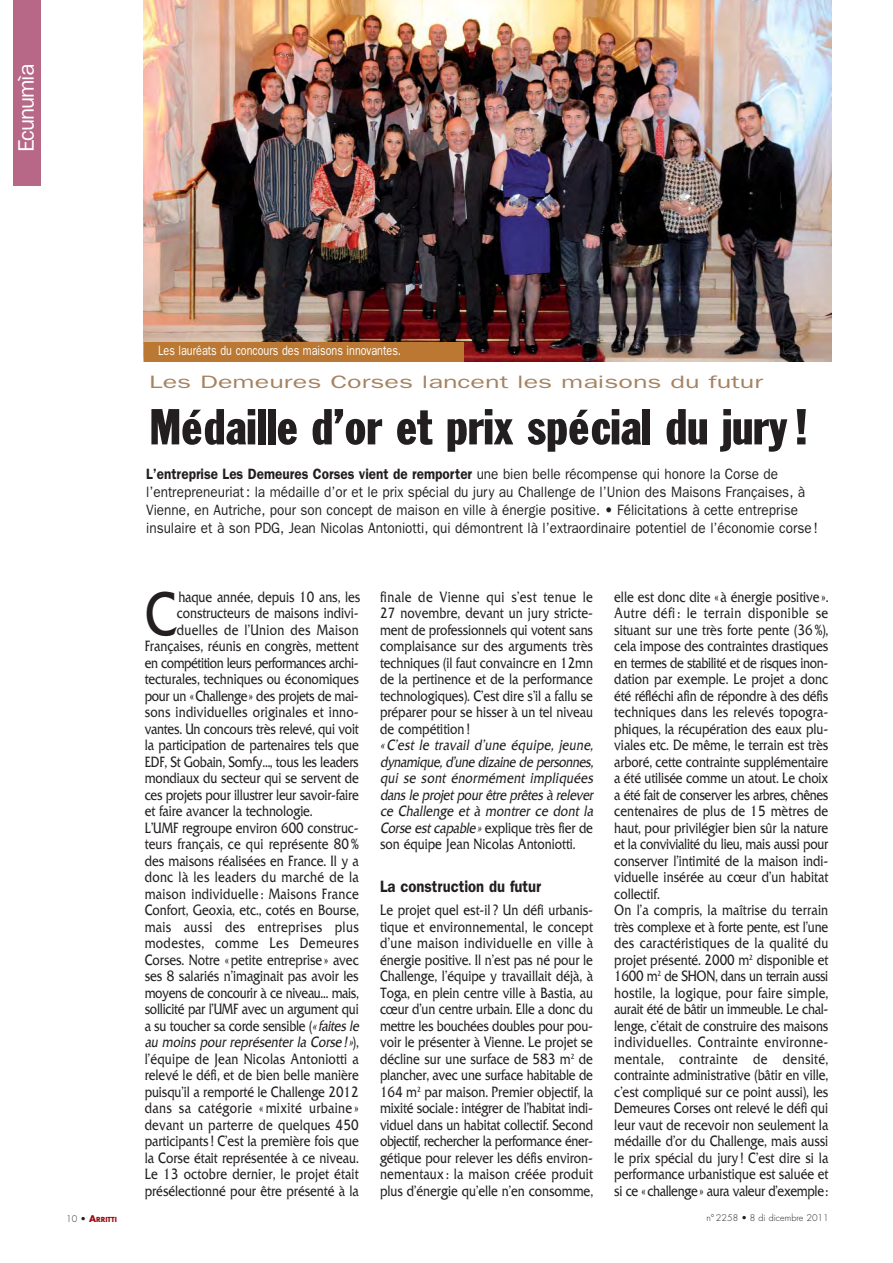
<style>
.page{position:relative;width:893px;height:1263px;background:#fff}
.page>*{position:absolute;margin:0;border:0;box-sizing:border-box;transform-origin:0 0}
.t1{font:60.3px "Friz Quadrata SBOP";color:#231f20;scale:.8 1}
.t2{font:49.65px "Franklin QDM";letter-spacing:.005em;color:#231f20;scale:1.26 1}
.t3{font:22.5px "Franklin Gothic";letter-spacing:-.05em;color:#fff}
.t4{font:18px "Franklin Gothic";color:#a58361;scale:1.5 1}
.t5{font:600 16.5px "Franklin Gothic";color:#231f20;scale:.9 1}
.t6{font:15px/18px "Franklin Gothic";color:#231f20;scale:.9 1}
.t7{font:14.7px/16.5px "Friz Quadrata SBOP";color:#231f20;text-align:justify;scale:.8 1}
.t8{font:italic 14.7px/16.5px "Friz Quadrata SBOP";letter-spacing:.005em;color:#231f20;scale:.8 1}
.t9{font:14.7px "Friz Quadrata SBOP";letter-spacing:-.02em;color:#231f20;scale:.8 1}
.t10{font:14.7px "Friz Quadrata SBOP";letter-spacing:.025em;color:#231f20;scale:.8 1}
.t11{font:14.7px "Friz Quadrata SBOP";letter-spacing:.03em;color:#231f20;scale:.8 1}
.t12{font:14.7px "Friz Quadrata SBOP";letter-spacing:-.025em;color:#231f20;scale:.8 1}
.t13{font:14.7px "Friz Quadrata SBOP";letter-spacing:.02em;color:#231f20;scale:.8 1}
.t14{font:14.7px "Friz Quadrata SBOP";letter-spacing:-.035em;color:#231f20;scale:.8 1}
.t15{font:13.5px "Franklin Gothic";color:#fff;scale:.8 1}
.t16{font:300 9px "Futura";color:#231f20}
.t17{font:700 6.75px "Futura";color:#9e0a0f}
.s1{font-weight:600}
.s2{font-style:italic}
.s3{font-style:normal}
.s4{font-weight:300;font-size:9px;color:#231f20}
.s5{font-size:9px}
</style>
<div class="page">
<div style="left:14px;top:0;width:27px;height:185px;background:#b66886"></div>
<img style="left:143px;top:0;width:688px;height:361px">
<div style="left:144px;top:342px;width:319px;height:19px;background:#ba7832"></div>
<h3 class="t3" style="left:18px;top:152px;width:90px;rotate:-90deg">Ecunumìa</h3>
<p class="t15" style="left:158px;top:346px;width:305px">Les lauréats du concours des maisons innovantes.</p>
<p class="t4" style="left:149px;top:376px;width:411px">Les Demeures Corses lancent les maisons du futur</p>
<h2 class="t2" style="left:150px;top:409px;width:524px">Médaille d’or et prix spécial du jury!</h2>
<p class="t6" style="left:146px;top:466px;width:747px"><span class="s1">L’entreprise Les Demeures Corses vient de remporter</span> une bien belle récompense qui honore la Corse de l’entrepreneuriat : la médaille d’or et le prix spécial du jury au Challenge de l’Union des Maisons Françaises, à Vienne, en Autriche, pour son concept de maison en ville à énergie positive. • Félicitations à cette entreprise insulaire et à son PDG, Jean Nicolas Antoniotti, qui démontrent là l’extraordinaire potentiel de l’économie corse !</p>
<h1 class="t1" style="left:145px;top:591px;width:42px">C</h1>
<p class="t7" style="left:178px;top:590px;width:229px">haque année, depuis 10 ans, les</p>
<p class="t7" style="left:177px;top:607px;width:229px">constructeurs de maisons indivi-</p>
<p class="t10" style="left:177px;top:624px;width:229px">duelles de l’Union des Maison</p>
<p class="t7" style="left:145px;top:640px;width:269px">Françaises, réunis en congrès, mettent</p>
<p class="t14" style="left:145px;top:657px;width:269px">en compétition leurs performances archi-</p>
<p class="t7" style="left:145px;top:673px;width:269px">tecturales, techniques ou économiques</p>
<p class="t12" style="left:145px;top:690px;width:269px">pour un « Challenge » des projets de mai-</p>
<p class="t13" style="left:145px;top:707px;width:269px">sons individuelles originales et inno-</p>
<p class="t7" style="left:145px;top:722px;width:269px">vantes. Un concours très relevé, qui voit</p>
<p class="t7" style="left:145px;top:739px;width:269px">la participation de partenaires tels que</p>
<p class="t9" style="left:145px;top:756px;width:269px">EDF, St Gobain, Somfy…, tous les leaders</p>
<p class="t7" style="left:145px;top:772px;width:269px">mondiaux du secteur qui se servent de</p>
<p class="t9" style="left:145px;top:789px;width:269px">ces projets pour illustrer leur savoir-faire</p>
<p class="t7" style="left:145px;top:805px;width:211px">et faire avancer la technologie.</p>
<p class="t7" style="left:145px;top:821px;width:269px">L’UMF regroupe environ 600 construc-</p>
<p class="t7" style="left:145px;top:838px;width:269px">teurs français, ce qui représente 80 %</p>
<p class="t7" style="left:145px;top:854px;width:269px">des maisons réalisées en France. Il y a</p>
<p class="t10" style="left:145px;top:872px;width:269px">donc là les leaders du marché de la</p>
<p class="t10" style="left:145px;top:888px;width:269px">maison individuelle : Maisons France</p>
<p class="t7" style="left:145px;top:904px;width:269px">Confort, Geoxia, etc., cotés en Bourse,</p>
<p class="t11" style="left:145px;top:921px;width:269px">mais aussi des entreprises plus</p>
<p class="t11" style="left:145px;top:938px;width:269px">modestes, comme Les Demeures</p>
<p class="t7" style="left:145px;top:953px;width:269px">Corses. Notre « petite entreprise » avec</p>
<p class="t7" style="left:145px;top:970px;width:269px">ses 8 salariés n’imaginait pas avoir les</p>
<p class="t12" style="left:145px;top:987px;width:269px">moyens de concourir à ce niveau… mais,</p>
<p class="t9" style="left:145px;top:1004px;width:269px">sollicité par l’UMF avec un argument qui</p>
<p class="t9" style="left:145px;top:1020px;width:272px">a su toucher sa corde sensible (<span class="s2">«faites le</span></p>
<p class="t8" style="left:145px;top:1036px;width:269px">au moins pour représenter la Corse ! »<span class="s3">) ,</span></p>
<p class="t7" style="left:145px;top:1052px;width:269px">l’équipe de Jean Nicolas Antoniotti a</p>
<p class="t7" style="left:145px;top:1069px;width:269px">relevé le défi, et de bien belle manière</p>
<p class="t7" style="left:145px;top:1085px;width:269px">puisqu’il a remporté le Challenge 2012</p>
<p class="t11" style="left:145px;top:1103px;width:269px">dans sa catégorie « mixité urbaine »</p>
<p class="t13" style="left:145px;top:1119px;width:269px">devant un parterre de quelques 450</p>
<p class="t7" style="left:145px;top:1135px;width:269px">participants ! C’est la première fois que</p>
<p class="t7" style="left:145px;top:1151px;width:269px">la Corse était représentée à ce niveau.</p>
<p class="t7" style="left:145px;top:1168px;width:269px">Le 13 octobre dernier, le projet était</p>
<p class="t7" style="left:145px;top:1184px;width:269px">présélectionné pour être présenté à la</p>
<p class="t7" style="left:380px;top:590px;width:268px">finale de Vienne qui s’est tenue le 27 novembre, devant un jury stricte&shy;ment de professionnels qui votent sans complaisance sur des arguments très techniques (il faut convaincre en 12mn de la pertinence et de la performance technologiques). C’est dire s’il a fallu se préparer pour se hisser à un tel niveau de compétition !</p>
<p class="t8" style="left:380px;top:739px;width:271px">« C ’est le travail d’une équipe, jeune, dynamique, d’une dizaine de personnes, qui se sont énormément impliquées dans le projet pour être prêtes à relever ce Challenge et à montrer ce dont la Corse est capable»<span class="s3">explique très fier de son équipe Jean Nicolas Antoniotti.</span></p>
<p class="t5" style="left:380px;top:881px;width:181px">La construction du futur</p>
<p class="t7" style="left:380px;top:904px;width:268px">Le projet quel est-il ? Un défi urbanis&shy;tique et environnemental, le concept d’une maison individuelle en ville à énergie positive. Il n’est pas né pour le Challenge, l’équipe y travaillait déjà, à Toga, en plein centre ville à Bastia, au cœur d’un centre urbain. Elle a donc du mettre les bouchées doubles pour pou&shy;voir le présenter à Vienne. Le projet se décline sur une surface de 583 m<sup>2</sup> de plancher, avec une surface habitable de 164 m<sup>2</sup> par maison. Premier objectif, la mixité sociale : intégrer de l’habitat indi&shy;viduel dans un habitat collectif. Second objectif, rechercher la performance éner&shy;gétique pour relever les défis environ&shy;nementaux : la maison créée produit plus d’énergie qu’elle n’en consomme,</p>
<p class="t7" style="left:614px;top:590px;width:269px;text-align:left">elle est donc dite « à énergie positive ».<br>Autre défi : le terrain disponible se situant sur une très forte pente (36 %), cela impose des contraintes drastiques en termes de stabilité et de risques inon&shy;dation par exemple. Le projet a donc été réfléchi afin de répondre à des défis techniques dans les relevés topogra&shy;phiques, la récupération des eaux plu&shy;viales etc. De même, le terrain est très arboré, cette contrainte supplémentaire a été utilisée comme un atout. Le choix a été fait de conserver les arbres, chênes centenaires de plus de 15 mètres de haut, pour privilégier bien sûr la nature et la convivialité du lieu, mais aussi pour conserver l’intimité de la maison indi&shy;viduelle insérée au cœur d’un habitat collectif.<br>On l’a compris, la maîtrise du terrain très complexe et à forte pente, est l’une des caractéristiques de la qualité du projet présenté. 2000 m<sup>2</sup> disponible et 1600 m<sup>2</sup> de SHON, dans un terrain aussi hostile, la logique, pour faire simple, aurait été de bâtir un immeuble. Le chal&shy;lenge, c’était de construire des maisons individuelles. Contrainte environne&shy;mentale, contrainte de densité, contrainte administrative (bâtir en ville, c’est compliqué sur ce point aussi), les Demeures Corses ont relevé le défi qui leur vaut de recevoir non seulement la médaille d’or du Challenge, mais aussi le prix spécial du jury ! C’est dire si la performance urbanistique est saluée et si ce « challenge » aura valeur d’exemple :</p>
<p class="t17" style="left:66px;top:1216px;width:52px"><span class="s4">10 •</span> <span class="s5">A</span>RRITTI</p>
<p class="t16" style="left:706px;top:1214px;width:124px">n° 2258 • 8 di dicembre 2011</p>
</div>
